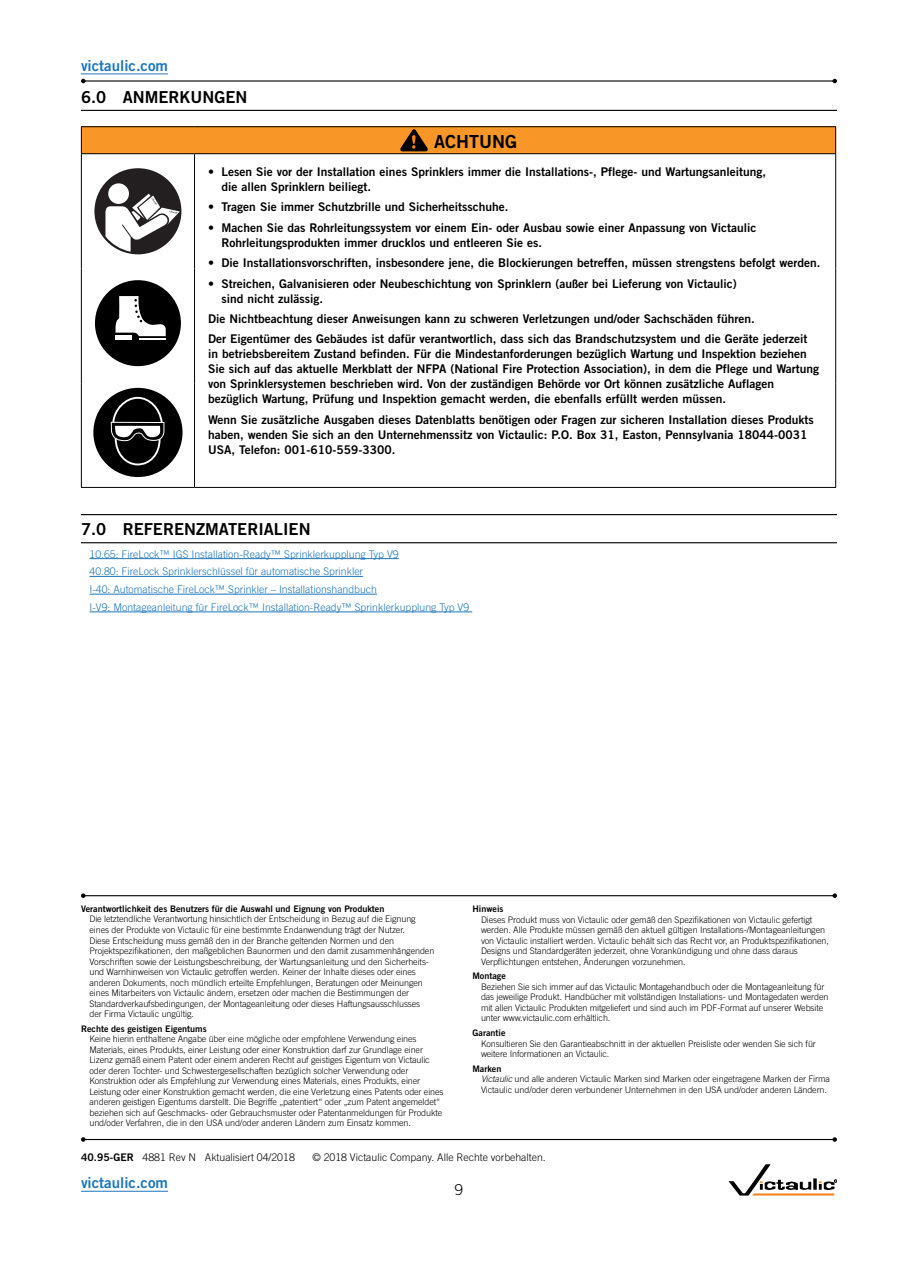
<style>
.page{position:relative;width:918px;height:1263px;background:#fff}
.page>*{position:absolute;margin:0;border:0;box-sizing:border-box;transform-origin:0 0}
.t1{font:18px "Trade Gothic LT Std Bd 2";color:#000}
.t2{font:16.5px "Trade Gothic LT Std Bd 2";color:#000}
.t3{font:15px "Trade Gothic LT Std Bd 2";color:#1c75bc}
.t4{font:300 15px "Trade Gothic LT Std";color:#000}
.t5{font:12px/15px "Trade Gothic LT Std Bd 2";color:#000}
.t6{font:300 10.5px/17.7px "Trade Gothic LT Std";color:#1c75bc}
.t7{font:300 10.5px "Trade Gothic LT Std";color:#000}
.t8{font:300 9px/10.5px "Trade Gothic LT Std";letter-spacing:-.01em;color:#000}
.t9{font:9px "Trade Gothic LT Std Bd 2";color:#000}
.s1{font-style:italic}
.s2{font-family:"Trade Gothic LT Std Bd 2";font-weight:400}
</style>
<div class="page">
<hr style="left:83px;top:895px;width:752px;height:1px;background:#000">
<svg style="left:81px;top:893px;width:5px;height:5px"></svg>
<svg style="left:832px;top:893px;width:5px;height:5px"></svg>
<hr style="left:81px;top:1191px;width:87px;height:1px;background:#1c75bc">
<hr style="left:81px;top:110px;width:756px;height:1px;background:#000">
<hr style="left:81px;top:514px;width:756px;height:1px;background:#000">
<hr style="left:81px;top:542px;width:756px;height:1px;background:#000">
<hr style="left:90px;top:558px;width:309px;height:1px;background:#1c75bc">
<hr style="left:90px;top:576px;width:273px;height:1px;background:#1c75bc">
<hr style="left:90px;top:594px;width:287px;height:1px;background:#1c75bc">
<hr style="left:90px;top:612px;width:382px;height:1px;background:#1c75bc">
<div style="left:81px;top:127px;width:755px;height:27px;background:#f89728"></div>
<hr style="left:81px;top:126px;width:114px;height:1px;background:#000">
<svg style="left:81px;top:127px;width:1px;height:26px"></svg>
<hr style="left:195px;top:126px;width:641px;height:1px;background:#000">
<svg style="left:835px;top:127px;width:1px;height:26px"></svg>
<hr style="left:81px;top:154px;width:1px;height:114px;background:#000">
<hr style="left:194px;top:154px;width:1px;height:114px;background:#000">
<hr style="left:835px;top:154px;width:1px;height:114px;background:#000">
<hr style="left:81px;top:268px;width:1px;height:115px;background:#000">
<hr style="left:194px;top:268px;width:1px;height:115px;background:#000">
<hr style="left:835px;top:268px;width:1px;height:115px;background:#000">
<hr style="left:81px;top:383px;width:1px;height:104px;background:#000">
<hr style="left:194px;top:383px;width:1px;height:104px;background:#000">
<hr style="left:835px;top:383px;width:1px;height:104px;background:#000">
<hr style="left:81px;top:487px;width:114px;height:1px;background:#000">
<hr style="left:195px;top:487px;width:641px;height:1px;background:#000">
<hr style="left:81px;top:153px;width:114px;height:1px;background:#000">
<hr style="left:195px;top:153px;width:641px;height:1px;background:#000">
<svg style="left:400px;top:129px;width:28px;height:22px"></svg>
<svg style="left:94px;top:168px;width:87px;height:86px"></svg>
<div style="left:95px;top:280px;width:86px;height:86px;background:#000;border-radius:50%"></div>
<svg style="left:116px;top:296px;width:50px;height:44px"></svg>
<div style="left:93px;top:388px;width:90px;height:89px;background:#000;border-radius:50%"></div>
<svg style="left:110px;top:396px;width:55px;height:70px"></svg>
<hr style="left:83px;top:80px;width:752px;height:2px;background:#000">
<svg style="left:81px;top:79px;width:5px;height:4px"></svg>
<svg style="left:832px;top:79px;width:5px;height:4px"></svg>
<hr style="left:83px;top:1139px;width:752px;height:1px;background:#000">
<svg style="left:81px;top:1137px;width:5px;height:5px"></svg>
<svg style="left:832px;top:1137px;width:5px;height:5px"></svg>
<hr style="left:81px;top:74px;width:87px;height:1px;background:#1c75bc">
<svg style="left:729px;top:1164px;width:108px;height:31px"></svg>
<h3 class="t3" style="left:81px;top:56px;width:89px">victaulic.com</h3>
<h2 class="t2" style="left:81px;top:87px;width:168px">6.0 ANMERKUNGEN</h2>
<h1 class="t1" style="left:434px;top:131px;width:84px">ACHTUNG</h1>
<h3 class="t5" style="left:222px;top:164px;width:546px;text-indent:-14px">• Lesen Sie vor der Installation eines Sprinklers immer die Installations-, Pflege- und Wartungsanleitung, die allen Sprinklern beiliegt.</h3>
<h3 class="t5" style="left:208px;top:199px;width:302px">• Tragen Sie immer Schutzbrille und Sicherheitsschuhe.</h3>
<h3 class="t5" style="left:222px;top:220px;width:537px;text-indent:-14px">• Machen Sie das Rohrleitungssystem vor einem Ein- oder Ausbau sowie einer Anpassung von Victaulic<br>Rohrleitungsprodukten immer drucklos und entleeren Sie es.</h3>
<h3 class="t5" style="left:208px;top:255px;width:614px">• Die Installationsvorschriften, insbesondere jene, die Blockierungen betreffen, müssen strengstens befolgt werden.</h3>
<h3 class="t5" style="left:222px;top:275px;width:517px;text-indent:-14px">• Streichen, Galvanisieren oder Neubeschichtung von Sprinklern (außer bei Lieferung von Victaulic) sind nicht zulässig.</h3>
<h3 class="t5" style="left:208px;top:308px;width:601px;line-height:20.4px">Die Nichtbeachtung dieser Anweisungen kann zu schweren Verletzungen und/oder Sachschäden führen.<br>Der Eigentümer des Gebäudes ist dafür verantwortlich, dass sich das Brandschutzsystem und die Geräte jederzeit</h3>
<p class="t5" style="left:208px;top:346px;width:613px">in betriebsbereitem Zustand befinden. Für die Mindestanforderungen bezüglich Wartung und Inspektion beziehen Sie sich auf das aktuelle Merkblatt der NFPA (National Fire Protection Association), in dem die Pflege und Wartung von Sprinklersystemen beschrieben wird. Von der zuständigen Behörde vor Ort können zusätzliche Auflagen bezüglich Wartung, Prüfung und Inspektion gemacht werden, die ebenfalls erfüllt werden müssen.</p>
<p class="t5" style="left:208px;top:412px;width:607px">Wenn Sie zusätzliche Ausgaben dieses Datenblatts benötigen oder Fragen zur sicheren Installation dieses Produkts haben, wenden Sie sich an den Unternehmenssitz von Victaulic: P.O. Box 31, Easton, Pennsylvania 18044-0031<br>USA, Telefon: 001-610-559-3300.</p>
<h2 class="t2" style="left:81px;top:519px;width:231px">7.0 REFERENZMATERIALIEN</h2>
<p class="t6" style="left:90px;top:545px;width:381px">10.65: FireLock™ IGS Installation-Ready™ Sprinklerkupplung Typ V9<br>40.80: FireLock Sprinklerschlüssel für automatische Sprinkler<br>I-40: Automatische FireLock™ Sprinkler – Installationshandbuch<br>I-V9: Montageanleitung für FireLock™ Installation-Ready™ Sprinklerkupplung Typ V9</p>
<p class="t9" style="left:81px;top:903px;width:305px">Verantwortlichkeit des Benutzers für die Auswahl und Eignung von Produkten</p>
<p class="t8" style="left:90px;top:914px;width:346px">Die letztendliche Verantwortung hinsichtlich der Entscheidung in Bezug auf die Eignung eines der Produkte von Victaulic für eine bestimmte Endanwendung trägt der Nutzer.<br>Diese Entscheidung muss gemäß den in der Branche geltenden Normen und den Projektspezifikationen, den maßgeblichen Baunormen und den damit zusammenhängenden Vorschriften sowie der Leistungsbeschreibung, der Wartungsanleitung und den Sicherheits&shy;und Warnhinweisen von Victaulic getroffen werden. Keiner der Inhalte dieses oder eines anderen Dokuments, noch mündlich erteilte Empfehlungen, Beratungen oder Meinungen eines Mitarbeiters von Victaulic ändern, ersetzen oder machen die Bestimmungen der Standardverkaufsbedingungen, der Montageanleitung oder dieses Haftungsausschlusses der Firma Victaulic ungültig.</p>
<p class="t9" style="left:81px;top:1023px;width:127px">Rechte des geistigen Eigentums</p>
<p class="t8" style="left:90px;top:1034px;width:356px">Keine hierin enthaltene Angabe über eine mögliche oder empfohlene Verwendung eines Materials, eines Produkts, einer Leistung oder einer Konstruktion darf zur Grundlage einer Lizenz gemäß einem Patent oder einem anderen Recht auf geistiges Eigentum von Victaulic oder deren Tochter- und Schwestergesellschaften bezüglich solcher Verwendung oder Konstruktion oder als Empfehlung zur Verwendung eines Materials, eines Produkts, einer Leistung oder einer Konstruktion gemacht werden, die eine Verletzung eines Patents oder eines anderen geistigen Eigentums darstellt. Die Begriffe „patentiert“ oder „zum Patent angemeldet“ beziehen sich auf Geschmacks- oder Gebrauchsmuster oder Patentanmeldungen für Produkte und/oder Verfahren, die in den USA und/oder anderen Ländern zum Einsatz kommen.</p>
<p class="t9" style="left:472px;top:903px;width:33px">Hinweis</p>
<p class="t8" style="left:481px;top:914px;width:349px">Dieses Produkt muss von Victaulic oder gemäß den Spezifikationen von Victaulic gefertigt werden. Alle Produkte müssen gemäß den aktuell gültigen Installations-/Montageanleitungen von Victaulic installiert werden. Victaulic behält sich das Recht vor, an Produktspezifikationen, Designs und Standardgeräten jederzeit, ohne Vorankündigung und ohne dass daraus Verpflichtungen entstehen, Änderungen vorzunehmen.</p>
<p class="t9" style="left:472px;top:970px;width:35px">Montage</p>
<p class="t8" style="left:481px;top:981px;width:349px">Beziehen Sie sich immer auf das Victaulic Montagehandbuch oder die Montageanleitung für das jeweilige Produkt. Handbücher mit vollständigen Installations- und Montagedaten werden mit allen Victaulic Produkten mitgeliefert und sind auch im PDF-Format auf unserer Website unter www.victaulic.com erhältlich.</p>
<p class="t9" style="left:472px;top:1027px;width:35px">Garantie</p>
<p class="t8" style="left:481px;top:1038px;width:336px">Konsultieren Sie den Garantieabschnitt in der aktuellen Preisliste oder wenden Sie sich für weitere Informationen an Victaulic.</p>
<p class="t9" style="left:472px;top:1063px;width:30px">Marken</p>
<p class="t8" style="left:481px;top:1074px;width:351px"><span class="s1">Victaulic</span> und alle anderen Victaulic Marken sind Marken oder eingetragene Marken der Firma<br>Victaulic und/oder deren verbundener Unternehmen in den USA und/oder anderen Ländern.</p>
<p class="t7" style="left:81px;top:1151px;width:215px"><span class="s2">40.95-GER</span> 4881 Rev N Aktualisiert 04/2018</p>
<p class="t7" style="left:312px;top:1151px;width:235px">© 2018 Victaulic Company. Alle Rechte vorbehalten.</p>
<h3 class="t3" style="left:81px;top:1173px;width:89px">victaulic.com</h3>
<h3 class="t4" style="left:455px;top:1181px;width:10px">9</h3>
</div>
